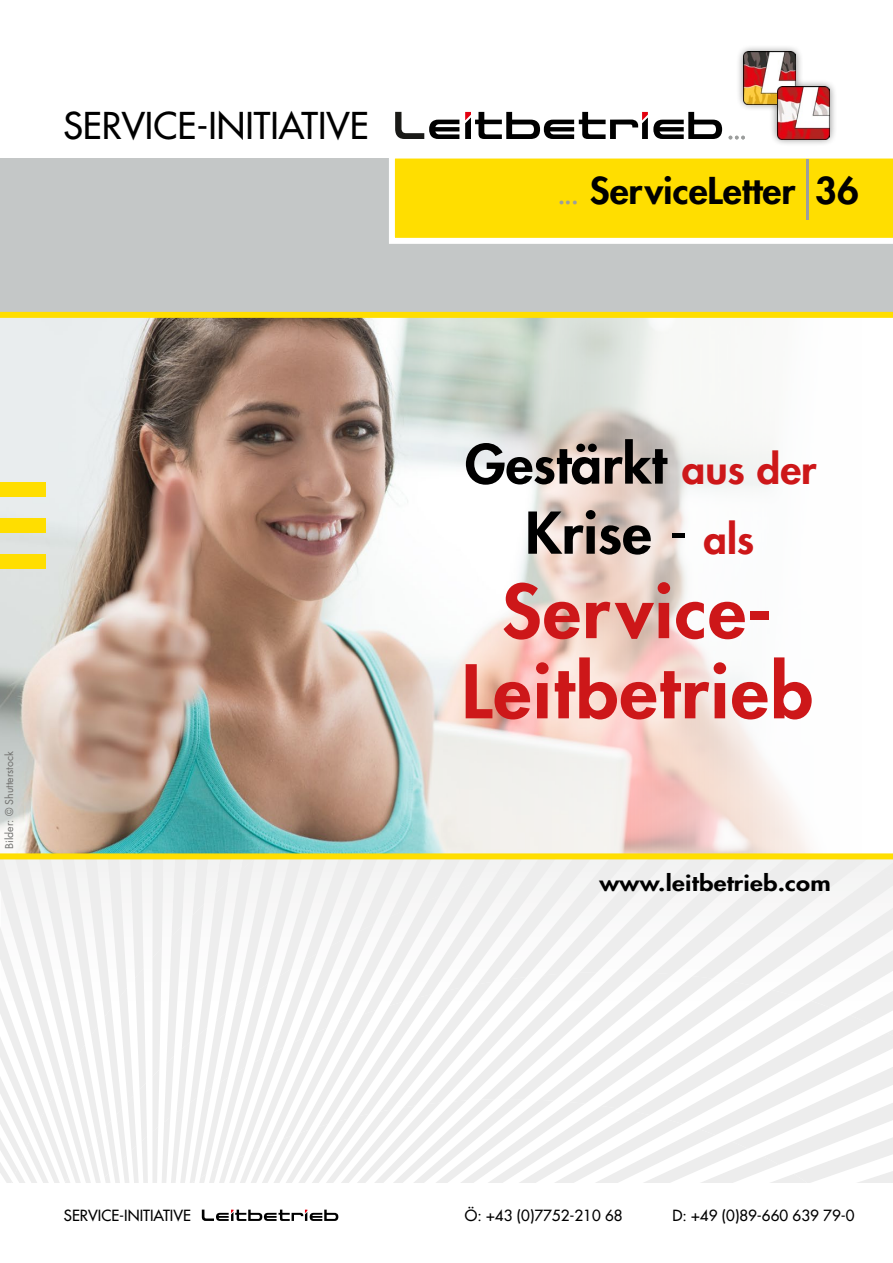
<style>
.page{position:relative;width:893px;height:1263px;background:#fff}
.page>*{position:absolute;margin:0;border:0;box-sizing:border-box;transform-origin:0 0}
.t1{font:800 71.85px/80.1px "Futura Std";letter-spacing:.02em;color:#cd1719;text-align:center;scale:1.05 1}
.t2{font:800 55.95px "Futura Std";color:#000;scale:1.05 1}
.t3{font:800 52.5px "Futura Std";color:#000;scale:1.05 1}
.t4{font:500 36px "Futura Std";color:#000}
.t5{font:800 36px "Futura Std";color:#000;scale:1.05 1}
.t6{font:800 21.3px "Futura Std";letter-spacing:.01em;color:#000;scale:1.19 1}
.t7{font:500 15px "Futura Std";color:#000}
.t8{font:10.5px "Futura Std";color:#70706e}
.s1{font-size:21.75px;color:#9c9e9e}
.s2{font-size:39.6px;color:#cd1719}
.s3{font-weight:500}
</style>
<div class="page">
<svg style="left:1px;top:859px;width:892px;height:362px"></svg>
<img style="left:0;top:318px;width:810px;height:535px">
<div style="left:0;top:159px;width:893px;height:153px;background:#c4c7c7"></div>
<svg style="left:729px;top:136px;width:7px;height:3px"></svg>
<svg style="left:395px;top:112px;width:64px;height:27px"></svg>
<svg style="left:465px;top:112px;width:257px;height:27px"></svg>
<svg style="left:386px;top:158px;width:507px;height:86px;background:#fee018"></svg>
<hr style="left:807px;top:159px;width:2px;height:61px;background:#9c9e9e">
<div style="left:736px;top:44px;width:102px;height:103px;background:#000;opacity:.5"></div>
<img style="left:744px;top:52px;width:52px;height:52px">
<img style="left:777px;top:87px;width:52px;height:52px">
<div style="left:0;top:312px;width:893px;height:6px;background:#ffde00"></div>
<div style="left:0;top:853px;width:893px;height:6px;background:#ffde00"></div>
<div style="left:0;top:518px;width:46px;height:15px;background:#ffde00"></div>
<div style="left:0;top:482px;width:46px;height:15px;background:#ffde00"></div>
<div style="left:0;top:555px;width:46px;height:14px;background:#ffde00"></div>
<h3 class="t4" style="left:63px;top:103px;width:307px">SERVICE-INITIATIVE</h3>
<p class="t8" style="left:3px;top:849px;width:99px;rotate:-90deg">Bilder: © Shutterstock</p>
<h3 class="t5" style="left:559px;top:168px;width:288px"><span class="s1">...</span> ServiceLetter 36</h3>
<h3 class="t3" style="left:465px;top:431px;width:336px">Gestärkt <span class="s2">aus der</span></h3>
<h2 class="t2" style="left:525px;top:498px;width:220px">Krise <span class="s3">-</span> <span class="s2">als</span></h2>
<h1 class="t1" style="left:462px;top:572px;width:336px">Service-<br>Leitbetrieb</h1>
<h3 class="t6" style="left:599px;top:869px;width:196px">www.leitbetrieb.com</h3>
<p class="t7" style="left:64px;top:1206px;width:129px">SERVICE-INITIATIVE</p>
<p class="t7" style="left:465px;top:1206px;width:159px">Ö: +43 (0)7752-210 68</p>
<p class="t7" style="left:672px;top:1206px;width:184px">D: +49 (0)89-660 639 79-0</p>
</div>
